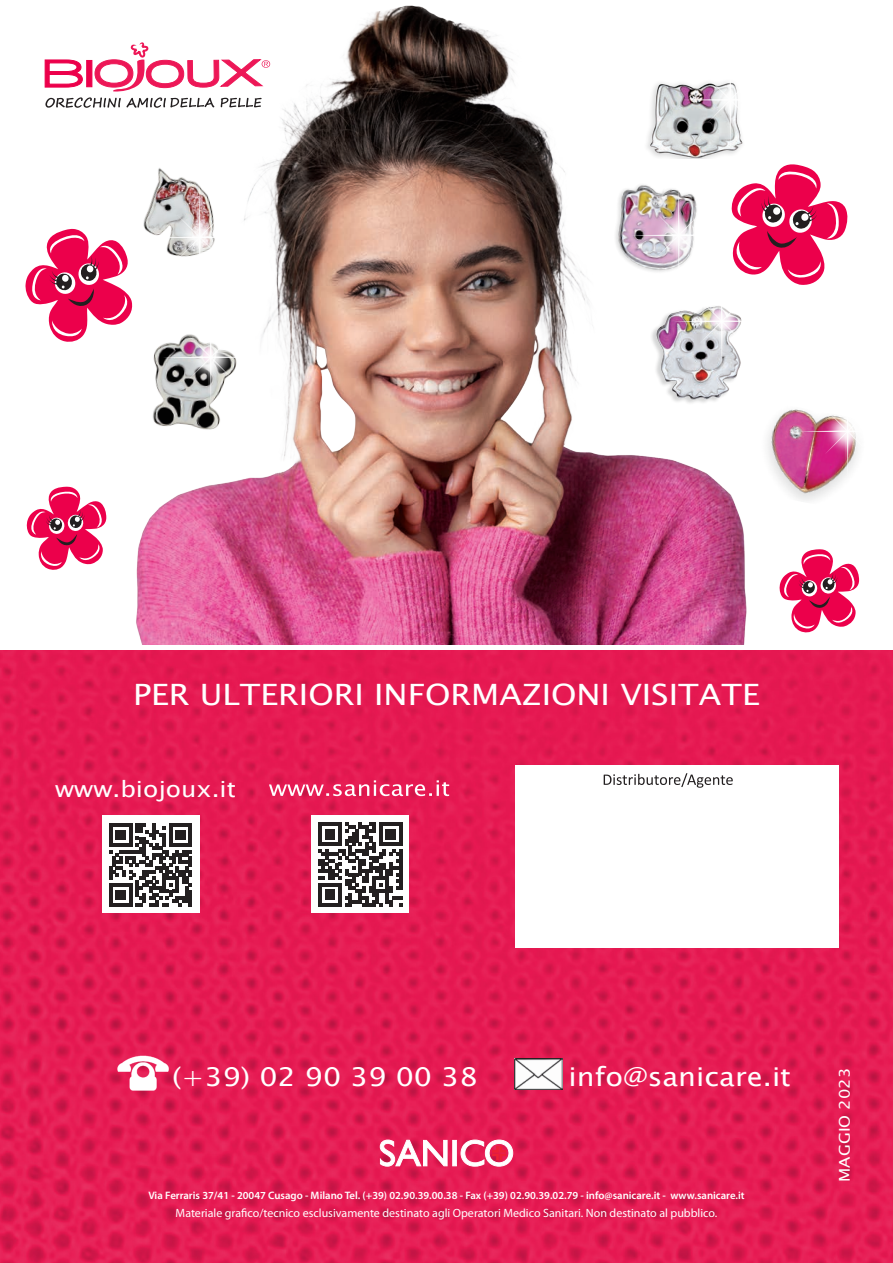
<style>
.page{position:relative;width:893px;height:1263px;background:#fff}
.page>*{position:absolute;margin:0;border:0;box-sizing:border-box;transform-origin:0 0}
.t1{font:29.4px "Lucida Sans Unicode";color:#fff;scale:1.11 1}
.t2{font:25.95px "Lucida Sans Unicode";color:#fff;scale:1.11 1}
.t3{font:22.35px "Lucida Sans Unicode";color:#fff;scale:1.11 1}
.t4{font:14.85px "Lucida Sans Unicode";color:#fff;scale:1.11 1}
.t5{font:12px "Myriad Pro";color:#fff}
.t6{font:600 10.8px "Myriad Pro";color:#fff}
</style>
<div class="page">
<img style="left:0;top:651px;width:893px;height:612px">
<svg style="left:379px;top:1139px;width:69px;height:28px"></svg>
<svg style="left:452px;top:1140px;width:5px;height:26px"></svg>
<svg style="left:460px;top:1139px;width:53px;height:28px"></svg>
<img style="left:515px;top:1059px;width:47px;height:30px">
<img style="left:115px;top:1054px;width:55px;height:38px">
<svg style="left:269px;top:780px;width:180px;height:16px;background:#ea557e"></svg>
<div style="left:102px;top:815px;width:98px;height:98px;background:#fff"></div>
<svg style="left:109px;top:823px;width:83px;height:83px"></svg>
<div style="left:312px;top:815px;width:97px;height:98px;background:#fff"></div>
<svg style="left:318px;top:822px;width:85px;height:84px"></svg>
<div style="left:516px;top:765px;width:323px;height:183px;background:#fff"></div>
<svg style="left:604px;top:773px;width:129px;height:15px"></svg>
<img style="left:63px;top:5px;width:684px;height:639px">
<div style="left:30px;top:36px;width:251px;height:80px;background:#fff;border-radius:23px"></div>
<svg style="left:45px;top:42px;width:225px;height:79px"></svg>
<img style="left:604px;top:175px;width:107px;height:105px">
<img style="left:648px;top:306px;width:99px;height:103px">
<img style="left:638px;top:77px;width:25px;height:82px">
<img style="left:663px;top:42px;width:84px;height:129px">
<img style="left:611px;top:176px;width:120px;height:130px">
<img style="left:654px;top:262px;width:93px;height:130px">
<img style="left:745px;top:400px;width:35px;height:112px">
<img style="left:780px;top:409px;width:78px;height:92px">
<svg style="left:779px;top:549px;width:80px;height:84px"></svg>
<svg style="left:26px;top:487px;width:80px;height:84px"></svg>
<svg style="left:731px;top:162px;width:117px;height:123px"></svg>
<svg style="left:25px;top:229px;width:108px;height:114px"></svg>
<img style="left:120px;top:149px;width:119px;height:122px">
<img style="left:136px;top:325px;width:113px;height:117px">
<img style="left:144px;top:299px;width:129px;height:130px">
<img style="left:133px;top:178px;width:130px;height:130px">
<p class="t1" style="left:133px;top:672px;width:566px">PER ULTERIORI INFORMAZIONI VISITATE</p>
<p class="t3" style="left:55px;top:771px;width:164px">www.biojoux.it</p>
<p class="t2" style="left:172px;top:1057px;width:277px">(+39) 02 90 39 00 38</p>
<p class="t2" style="left:569px;top:1057px;width:202px">info@sanicare.it</p>
<p class="t6" style="left:148px;top:1189px;width:598px">Via Ferraris 37/41 - 20047 Cusago - Milano Tel. (+39) 02.90.39.00.38 - Fax (+39) 02.90.39.02.79 - info@sanicare.it - www.sanicare.it</p>
<p class="t5" style="left:176px;top:1206px;width:543px">Materiale grafico/tecnico esclusivamente destinato agli Operatori Medico Sanitari. Non destinato al pubblico.</p>
<p class="t4" style="left:833px;top:1182px;width:104px;rotate:-90deg">MAGGIO 2023</p>
</div>
